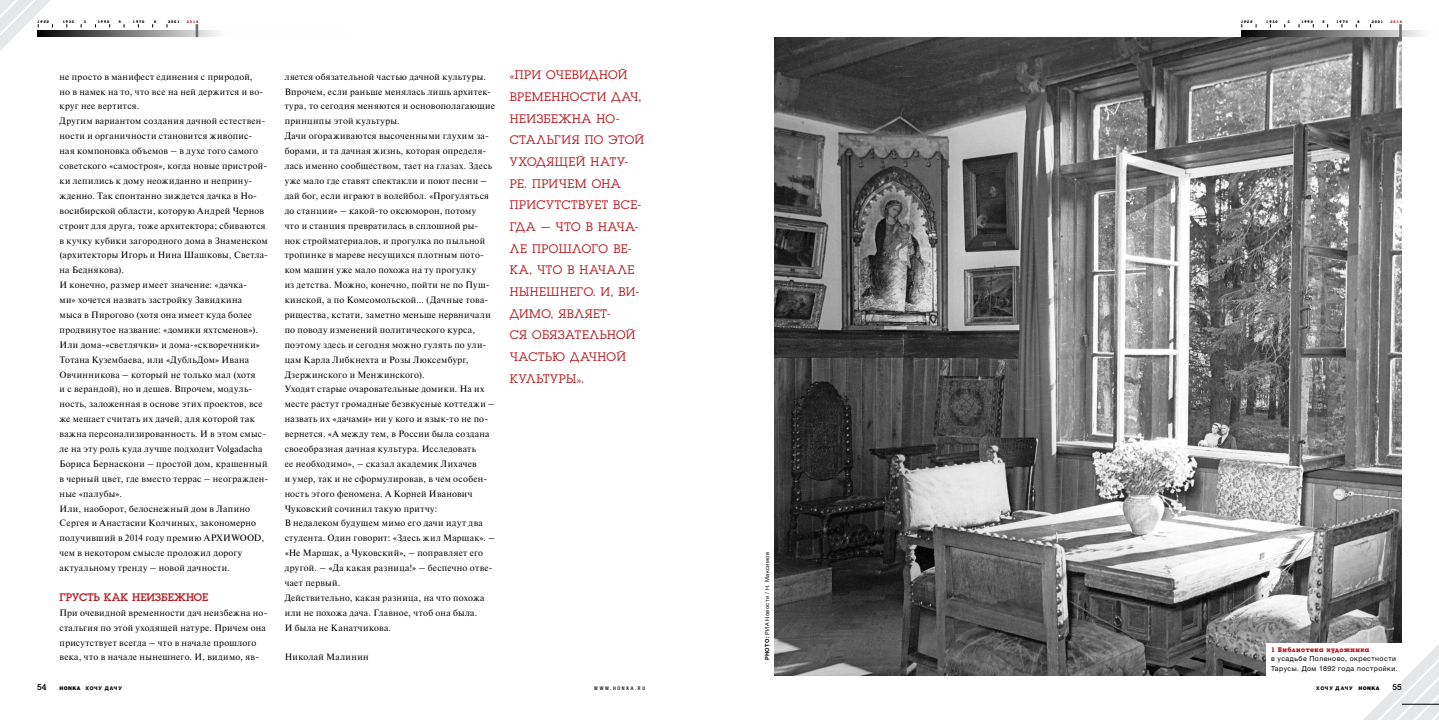
<style>
.page{position:relative;width:1439px;height:720px;background:#fff}
.page>*{position:absolute;margin:0;border:0;box-sizing:border-box;transform-origin:0 0}
.t1{font:12.95px/21.6px "Luga";letter-spacing:.045em;color:#b31c21}
.t2{font:11.46px "Luga";letter-spacing:.005em;color:#b31c21}
.t3{font:9.19px/14.9px "Newton";letter-spacing:.03em;color:#000}
.t4{font:8.66px "Luga";color:#000}
.t5{font:7px/9.6px "Helvetica Neue LTW1 G";letter-spacing:.065em;color:#000}
.t6{font:700 7px "Luga";letter-spacing:.06em;color:#b31c21}
.t7{font:5.6px "Helvetica Neue LTW1 G";letter-spacing:.07em;color:#000}
.t8{font:800 5.08px "Helvetica Neue LTW1 G";letter-spacing:.165em;color:#000}
.t9{font:500 condensed 5.08px "Helvetica Neue LTW1 G";letter-spacing:.325em;color:#000}
.t10{font:700 3.85px "Luga";letter-spacing:.235em;color:#000}
.t11{font:italic 700 3.85px "Luga";letter-spacing:.235em;color:#000}
.t12{font:700 3.85px "Luga";letter-spacing:.235em;color:#b31c21}
.s1{font-weight:700}
.s2{font-weight:900}
</style>
<div class="page">
<svg style="left:1368px;top:24px;width:18px;height:695px"></svg>
<img style="left:774px;top:37px;width:612px;height:638px">
<div style="left:1266px;top:642px;width:136px;height:33px;background:#fff"></div>
<svg style="left:1241px;top:30px;width:145px;height:7px"></svg>
<svg style="left:1386px;top:24px;width:53px;height:695px"></svg>
<svg style="left:45px;top:30px;width:173px;height:7px"></svg>
<svg style="left:0;top:0;width:45px;height:51px"></svg>
<svg style="left:196px;top:24px;width:2px;height:13px"></svg>
<p class="t11" style="left:37px;top:20px;width:13px">1900</p>
<p class="t10" style="left:63px;top:20px;width:13px">1930</p>
<p class="t10" style="left:84px;top:20px;width:4px">3</p>
<p class="t10" style="left:98px;top:20px;width:13px">1990</p>
<p class="t10" style="left:119px;top:20px;width:4px">5</p>
<p class="t10" style="left:133px;top:20px;width:13px">1970</p>
<p class="t10" style="left:154px;top:20px;width:4px">8</p>
<p class="t10" style="left:168px;top:20px;width:13px">2001</p>
<p class="t12" style="left:187px;top:20px;width:13px">2014</p>
<p class="t11" style="left:1240px;top:20px;width:13px">1900</p>
<p class="t10" style="left:1266px;top:20px;width:13px">1930</p>
<p class="t10" style="left:1287px;top:20px;width:4px">3</p>
<p class="t10" style="left:1301px;top:20px;width:13px">1990</p>
<p class="t10" style="left:1322px;top:20px;width:4px">5</p>
<p class="t10" style="left:1336px;top:20px;width:13px">1970</p>
<p class="t10" style="left:1357px;top:20px;width:4px">8</p>
<p class="t10" style="left:1371px;top:20px;width:13px">2001</p>
<p class="t12" style="left:1390px;top:20px;width:13px">2014</p>
<p class="t3" style="left:60px;top:69px;width:210px">не просто в манифест единения с природой,<br>но в намек на то, что все на ней держится и во&shy;круг нее вертится.<br>Другим вариантом создания дачной естествен&shy;ности и органичности становится живопис&shy;ная компоновка объемов – в духе того самого советского «самостроя», когда новые пристрой&shy;ки лепились к дому неожиданно и неприну&shy;жденно. Так спонтанно зиждется дачка в Но&shy;восибирской области, которую Андрей Чернов строит для друга, тоже архитектора; сбиваются в кучку кубики загородного дома в Знаменском (архитекторы Игорь и Нина Шашковы, Светла&shy;на Беднякова).<br>И конечно, размер имеет значение: «дачка-<br>ми» хочется назвать застройку Завидкина<br>мыса в Пирогово (хотя она имеет куда более продвинутое название: «домики яхтсменов»).<br>Или дома-«светлячки» и дома-«скворечники» Тотана Кузембаева, или «ДубльДом» Ивана Овчинникова – который не только мал (хотя<br>и с верандой), но и дешев. Впрочем, модуль&shy;ность, заложенная в основе этих проектов, все же мешает считать их дачей, для которой так важна персонализированность. И в этом смыс&shy;ле на эту роль куда лучше подходит Volgadacha Бориса Бернаскони – простой дом, крашенный в черный цвет, где вместо террас – неогражден&shy;ные «палубы».<br>Или, наоборот, белоснежный дом в Лапино Сергея и Анастасии Колчиных, закономерно получивший в 2014 году премию АРХИWOOD, чем в некотором смысле проложил дорогу актуальному тренду – новой дачности.</p>
<p class="t2" style="left:60px;top:591px;width:150px">ГРУСТЬ КАК НЕИЗБЕЖНОЕ</p>
<p class="t3" style="left:60px;top:604px;width:210px">При очевидной временности дач неизбежна но&shy;стальгия по этой уходящей натуре. Причем она присутствует всегда – что в начале прошлого века, что в начале нынешнего. И, видимо, яв-</p>
<p class="t3" style="left:285px;top:69px;width:212px">ляется обязательной частью дачной культуры.<br>Впрочем, если раньше менялась лишь архитек&shy;тура, то сегодня меняются и основополагающие принципы этой культуры.<br>Дачи огораживаются высоченными глухим за&shy;борами, и та дачная жизнь, которая определя&shy;лась именно сообществом, тает на глазах. Здесь уже мало где ставят спектакли и поют песни – дай бог, если играют в волейбол. «Прогуляться до станции» – какой-то оксюморон, потому<br>что и станция превратилась в сплошной ры&shy;нок стройматериалов, и прогулка по пыльной тропинке в мареве несущихся плотным пото&shy;ком машин уже мало похожа на ту прогулку<br>из детства. Можно, конечно, пойти не по Пуш&shy;кинской, а по Комсомольской… (Дачные това&shy;рищества, кстати, заметно меньше нервничали по поводу изменений политического курса, поэтому здесь и сегодня можно гулять по ули&shy;цам Карла Либкнехта и Розы Люксембург, Дзержинского и Менжинского).<br>Уходят старые очаровательные домики. На их месте растут громадные безвкусные коттеджи – назвать их «дачами» ни у кого и язык-то не по&shy;вернется. «А между тем, в России была создана своеобразная дачная культура. Исследовать<br>ее необходимо», – сказал академик Лихачев<br>и умер, так и не сформулировав, в чем особен&shy;ность этого феномена. А Корней Иванович Чуковский сочинил такую притчу:<br>В недалеком будущем мимо его дачи идут два студента. Один говорит: «Здесь жил Маршак». – «Не Маршак, а -Чуковский», – поправляет его другой. – «Да -какая разница!» – беспечно отве&shy;чает первый.<br>Действительно, какая разница, на что -похожа или не похожа дача. Главное, чтоб она была.<br>И -была не Канатчикова.</p>
<p class="t3" style="left:285px;top:649px;width:85px">Николай Малинин</p>
<h1 class="t1" style="left:510px;top:65px;width:136px">«ПРИ ОЧЕВИДНОЙ<br>ВРЕМЕННОСТИ ДАЧ,<br>НЕИЗБЕЖНА НО-<br>СТАЛЬГИЯ ПО ЭТОЙ<br>УХОДЯЩЕЙ НАТУ-<br>РЕ. ПРИЧЕМ ОНА<br>ПРИСУТСТВУЕТ ВСЕ-<br>ГДА – ЧТО В НАЧА-<br>ЛЕ ПРОШЛОГО ВЕ-<br>КА, ЧТО В НАЧАЛЕ<br>НЫНЕШНЕГО. И, ВИ-<br>ДИМО, ЯВЛЯЕТ-<br>СЯ ОБЯЗАТЕЛЬНОЙ<br>ЧАСТЬЮ ДАЧНОЙ<br>КУЛЬТУРЫ».</h1>
<p class="t7" style="left:763px;top:660px;width:110px;rotate:-90deg"><span class="s1">PHOTO:</span> РИА Новости / Н. Максимов</p>
<p class="t6" style="left:1271px;top:645px;width:100px">1 Библиотека художника</p>
<p class="t5" style="left:1271px;top:653px;width:128px">в усадьбе Поленово, окрестности<br>Тарусы. Дом 1892 года постройки.</p>
<p class="t4" style="left:37px;top:682px;width:11px">54</p>
<p class="t8" style="left:60px;top:685px;width:64px"><span class="s2">HONKA</span> ХОЧУ ДАЧУ</p>
<p class="t9" style="left:594px;top:685px;width:52px">WWW.HONKA.RU</p>
<p class="t8" style="left:1316px;top:685px;width:65px">ХОЧУ ДАЧУ <span class="s2">HONKA</span></p>
<p class="t4" style="left:1392px;top:682px;width:11px">55</p>
</div>
